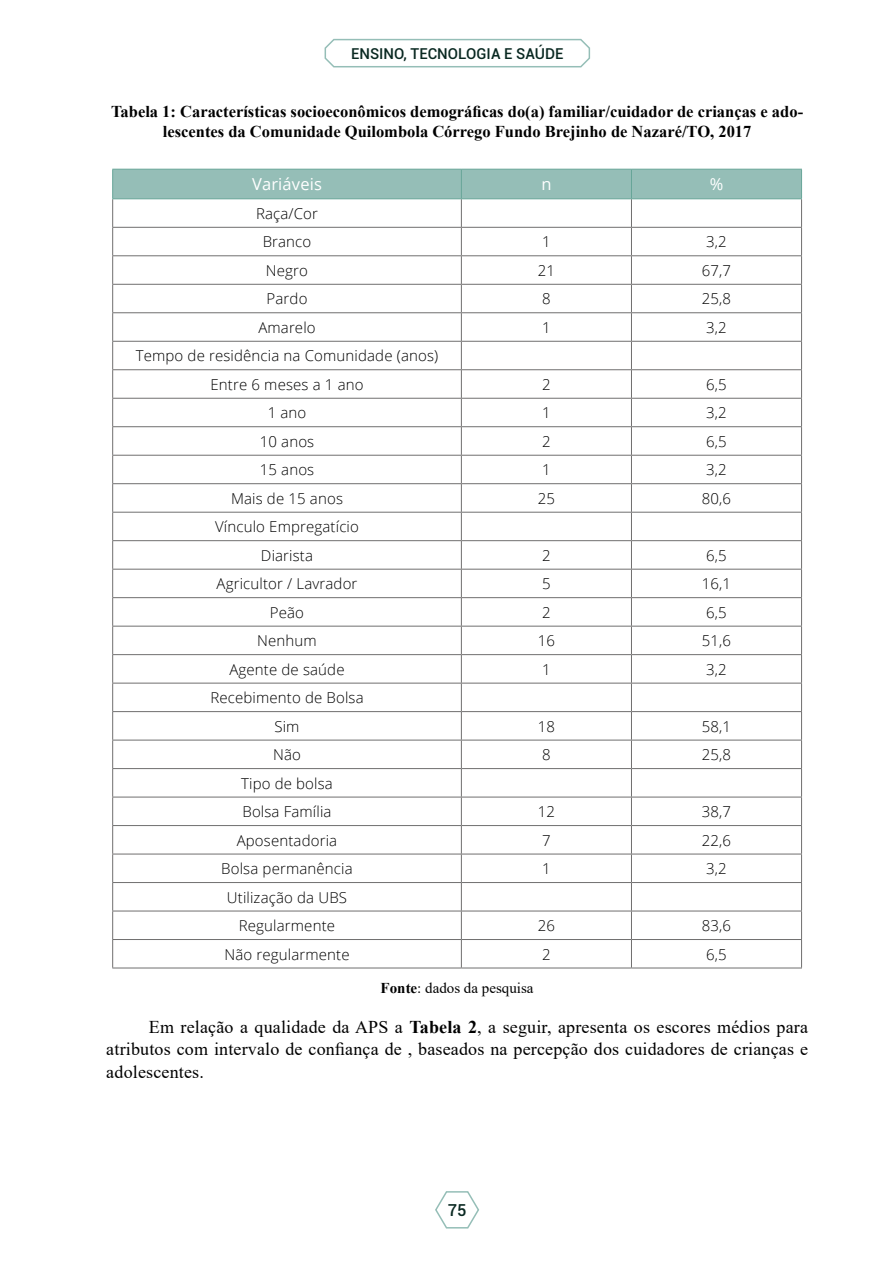
<style>
.page{position:relative;width:893px;height:1263px;background:#fff}
.page>*{position:absolute;margin:0;border:0;box-sizing:border-box;transform-origin:0 0}
.t1{font:18px/22.5px "Times New Roman";letter-spacing:.01em;color:#000;text-align:justify}
.t2{font:700 16.5px/19.8px "Times New Roman";color:#000;text-align:center}
.t3{font:16.5px "Open Sans";letter-spacing:.01em;color:#fff}
.t4{font:500 16.5px "Roboto";color:#092821}
.t5{font:300 15px/28.5px "Open Sans";letter-spacing:.01em;color:#000;text-align:center}
.t6{font:500 15px "Roboto";color:#092821}
.t7{font:15px "Times New Roman";color:#000}
.s1{font-weight:700}
</style>
<div class="page">
<svg style="left:324px;top:38px;width:267px;height:30px"></svg>
<svg style="left:435px;top:1191px;width:44px;height:38px"></svg>
<hr style="left:112px;top:968px;width:349px;height:1px;background:#706f6f">
<hr style="left:461px;top:968px;width:170px;height:1px;background:#706f6f">
<hr style="left:631px;top:968px;width:171px;height:1px;background:#706f6f">
<svg style="left:112px;top:169px;width:690px;height:799px"></svg>
<hr style="left:112px;top:198px;width:349px;height:1px;background:#67a598">
<hr style="left:461px;top:198px;width:170px;height:1px;background:#67a598">
<hr style="left:631px;top:198px;width:171px;height:1px;background:#67a598">
<p class="t6" style="left:351px;top:43px;width:214px">ENSINO, TECNOLOGIA E SAÚDE</p>
<p class="t2" style="left:111px;top:102px;width:693px">Tabela 1: Características socioeconômicos demográficas do(a) familiar/cuidador de crianças e ado&shy;lescentes da Comunidade Quilombola Córrego Fundo Brejinho de Nazaré/TO, 2017</p>
<p class="t3" style="left:252px;top:173px;width:71px">Variáveis</p>
<p class="t3" style="left:541px;top:173px;width:12px">n</p>
<p class="t3" style="left:710px;top:173px;width:15px">%</p>
<p class="t5" style="left:256px;top:199px;width:64px">Raça/Cor<br>Branco</p>
<p class="t5" style="left:542px;top:227px;width:10px">1</p>
<p class="t5" style="left:706px;top:227px;width:22px">3,2</p>
<p class="t5" style="left:266px;top:256px;width:44px">Negro</p>
<p class="t5" style="left:538px;top:256px;width:19px">21</p>
<p class="t5" style="left:702px;top:256px;width:31px">67,7</p>
<p class="t5" style="left:267px;top:284px;width:42px">Pardo</p>
<p class="t5" style="left:542px;top:284px;width:10px">8</p>
<p class="t5" style="left:702px;top:284px;width:31px">25,8</p>
<p class="t5" style="left:258px;top:313px;width:59px">Amarelo</p>
<p class="t5" style="left:542px;top:313px;width:10px">1</p>
<p class="t5" style="left:706px;top:313px;width:22px">3,2</p>
<p class="t5" style="left:136px;top:341px;width:304px">Tempo de residência na Comunidade (anos)<br>Entre 6 meses a 1 ano</p>
<p class="t5" style="left:542px;top:370px;width:10px">2</p>
<p class="t5" style="left:706px;top:370px;width:22px">6,5</p>
<p class="t5" style="left:268px;top:398px;width:40px">1 ano</p>
<p class="t5" style="left:542px;top:398px;width:10px">1</p>
<p class="t5" style="left:706px;top:398px;width:22px">3,2</p>
<p class="t5" style="left:260px;top:427px;width:56px">10 anos</p>
<p class="t5" style="left:542px;top:427px;width:10px">2</p>
<p class="t5" style="left:706px;top:427px;width:22px">6,5</p>
<p class="t5" style="left:260px;top:455px;width:56px">15 anos</p>
<p class="t5" style="left:542px;top:455px;width:10px">1</p>
<p class="t5" style="left:706px;top:455px;width:22px">3,2</p>
<p class="t5" style="left:231px;top:484px;width:113px">Mais de 15 anos</p>
<p class="t5" style="left:538px;top:484px;width:19px">25</p>
<p class="t5" style="left:702px;top:484px;width:31px">80,6</p>
<p class="t5" style="left:215px;top:512px;width:145px">Vínculo Empregatício<br>Diarista</p>
<p class="t5" style="left:542px;top:541px;width:10px">2</p>
<p class="t5" style="left:706px;top:541px;width:22px">6,5</p>
<p class="t5" style="left:217px;top:569px;width:142px">Agricultor / Lavrador</p>
<p class="t5" style="left:542px;top:569px;width:10px">5</p>
<p class="t5" style="left:702px;top:569px;width:31px">16,1</p>
<p class="t5" style="left:270px;top:597px;width:36px">Peão</p>
<p class="t5" style="left:542px;top:597px;width:10px">2</p>
<p class="t5" style="left:706px;top:597px;width:22px">6,5</p>
<p class="t5" style="left:257px;top:626px;width:61px">Nenhum</p>
<p class="t5" style="left:538px;top:626px;width:19px">16</p>
<p class="t5" style="left:702px;top:626px;width:31px">51,6</p>
<p class="t5" style="left:229px;top:654px;width:117px">Agente de saúde</p>
<p class="t5" style="left:542px;top:654px;width:10px">1</p>
<p class="t5" style="left:706px;top:654px;width:22px">3,2</p>
<p class="t5" style="left:210px;top:683px;width:155px">Recebimento de Bolsa<br>Sim</p>
<p class="t5" style="left:538px;top:711px;width:19px">18</p>
<p class="t5" style="left:702px;top:711px;width:31px">58,1</p>
<p class="t5" style="left:273px;top:740px;width:29px">Não</p>
<p class="t5" style="left:542px;top:740px;width:10px">8</p>
<p class="t5" style="left:702px;top:740px;width:31px">25,8</p>
<p class="t5" style="left:241px;top:768px;width:93px;text-align:left">Tipo de bolsa<br>Bolsa Família</p>
<p class="t5" style="left:538px;top:797px;width:19px">12</p>
<p class="t5" style="left:702px;top:797px;width:31px">38,7</p>
<p class="t5" style="left:237px;top:825px;width:102px">Aposentadoria</p>
<p class="t5" style="left:542px;top:825px;width:10px">7</p>
<p class="t5" style="left:702px;top:825px;width:31px">22,6</p>
<p class="t5" style="left:221px;top:854px;width:133px">Bolsa permanência</p>
<p class="t5" style="left:542px;top:854px;width:10px">1</p>
<p class="t5" style="left:706px;top:854px;width:22px">3,2</p>
<p class="t5" style="left:227px;top:882px;width:122px">Utilização da UBS<br>Regularmente</p>
<p class="t5" style="left:538px;top:911px;width:19px">26</p>
<p class="t5" style="left:702px;top:911px;width:31px">83,6</p>
<p class="t5" style="left:224px;top:939px;width:127px">Não regularmente</p>
<p class="t5" style="left:542px;top:939px;width:10px">2</p>
<p class="t5" style="left:706px;top:939px;width:22px">6,5</p>
<p class="t7" style="left:381px;top:977px;width:154px"><span class="s1">Fonte</span>: dados da pesquisa</p>
<p class="t1" style="left:106px;top:1015px;width:703px;text-indent:43px">Em relação a qualidade da APS a <span class="s1">Tabela 2</span>, a seguir, apresenta os escores médios para atributos com intervalo de confiança de , baseados na percepção dos cuidadores de crianças e adolescentes.</p>
<p class="t4" style="left:448px;top:1198px;width:20px">75</p>
</div>
